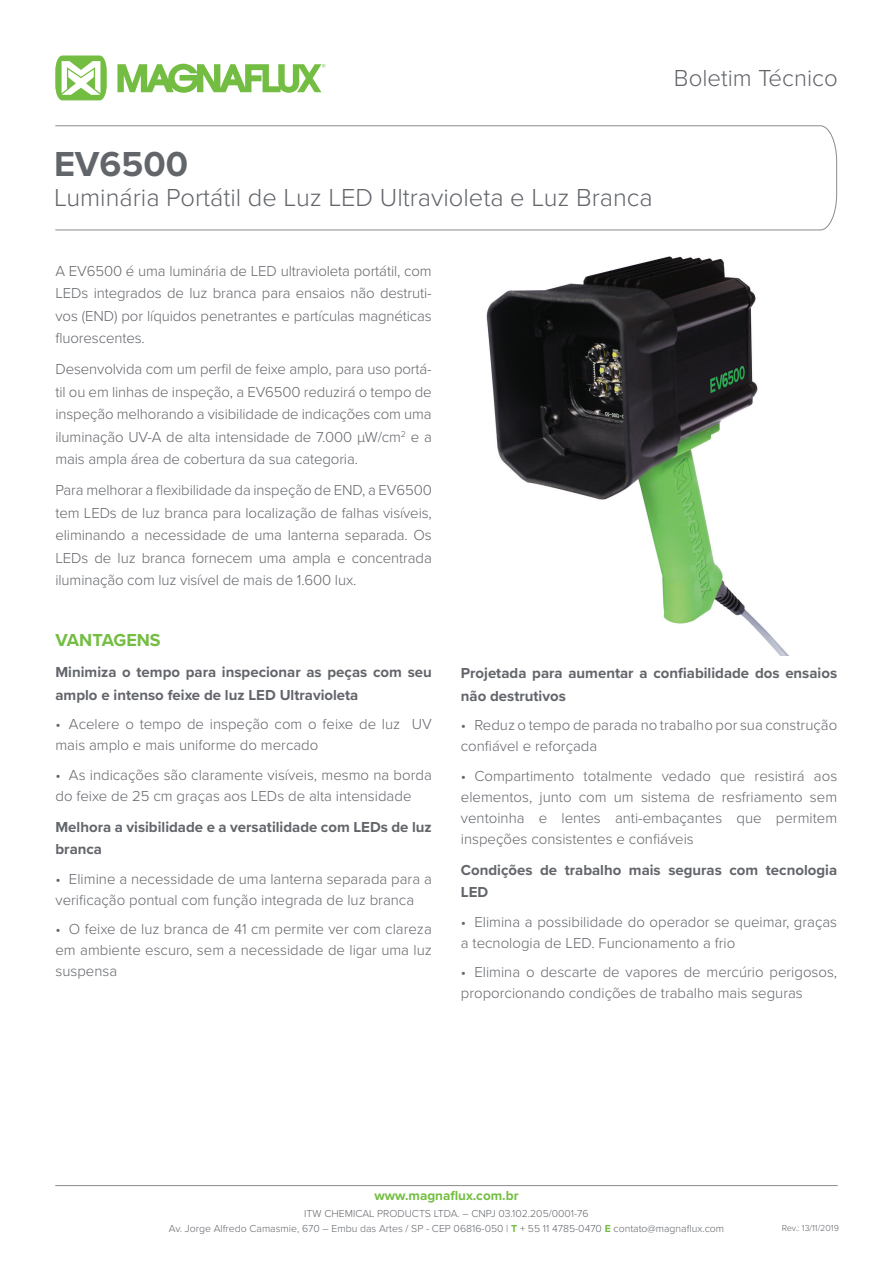
<style>
.page{position:relative;width:893px;height:1263px;background:#fff}
.page>*{position:absolute;margin:0;border:0;box-sizing:border-box;transform-origin:0 0}
.t1{font:700 36px "Proxima Nova";color:#62656a}
.t2{font:300 25.5px "Proxima Nova";color:#62656a}
.t3{font:300 24px "Proxima Nova";color:#62656a}
.t4{font:700 18px "Proxima Nova";color:#74bd43}
.t5{font:300 15px/22.5px "Proxima Nova";color:#62656a}
.t6{font:700 15px/22.5px "Proxima Nova";color:#62656a}
.t7{font:700 13.5px "Proxima Nova";color:#74bd43}
.t8{font:300 10.5px/15px "Proxima Nova";color:#62656a;text-align:center}
.t9{font:300 9px "Proxima Nova";color:#62656a}
.s1{font-weight:700;color:#74bd43}
</style>
<div class="page">
<svg style="left:117px;top:64px;width:208px;height:29px"></svg>
<svg style="left:55px;top:56px;width:52px;height:44px"></svg>
<svg style="left:55px;top:125px;width:782px;height:105px"></svg>
<hr style="left:55px;top:1185px;width:783px;height:1px;background:#898b8e">
<img style="left:486px;top:256px;width:303px;height:400px">
<h3 class="t3" style="left:674px;top:60px;width:165px">Boletim Técnico</h3>
<h1 class="t1" style="left:54px;top:137px;width:136px">EV6500</h1>
<h2 class="t2" style="left:54px;top:179px;width:600px">Luminária Portátil de Luz LED Ultravioleta e Luz Branca</h2>
<p class="t5" style="left:55px;top:258px;width:378px;text-align:justify">A EV6500 é uma luminária de LED ultravioleta portátil, com LEDs integrados de luz branca para ensaios não destruti&shy;vos (END) por líquidos penetrantes e partículas magnéticas fluorescentes.</p>
<p class="t5" style="left:55px;top:357px;width:378px;text-align:justify">Desenvolvida com um perfil de feixe amplo, para uso portá&shy;til ou em linhas de inspeção, a EV6500 reduzirá o tempo de inspeção melhorando a visibilidade de indicações com uma iluminação UV-A de alta intensidade de 7.000 μW/cm<sup>2</sup> e a mais ampla área de cobertura da sua categoria.</p>
<p class="t5" style="left:55px;top:478px;width:378px;text-align:justify">Para melhorar a flexibilidade da inspeção de END, a EV6500 tem LEDs de luz branca para localização de falhas visíveis, eliminando a necessidade de uma lanterna separada. Os LEDs de luz branca fornecem uma ampla e concentrada iluminação com luz visível de mais de 1.600 lux.</p>
<p class="t4" style="left:55px;top:627px;width:107px">VANTAGENS</p>
<p class="t6" style="left:55px;top:661px;width:378px">Minimiza o tempo para inspecionar as peças com seu amplo e intenso feixe de luz LED Ultravioleta</p>
<p class="t5" style="left:55px;top:713px;width:378px;line-height:21px">• Acelere o tempo de inspeção com o feixe de luz UV mais amplo e mais uniforme do mercado</p>
<p class="t5" style="left:55px;top:763px;width:378px;line-height:21px">• As indicações são claramente visíveis, mesmo na borda do feixe de 25 cm graças aos LEDs de alta intensidade</p>
<p class="t6" style="left:55px;top:815px;width:378px">Melhora a visibilidade e a versatilidade com LEDs de luz branca</p>
<p class="t5" style="left:55px;top:867px;width:378px;line-height:21px">• Elimine a necessidade de uma lanterna separada para a verificação pontual com função integrada de luz branca</p>
<p class="t5" style="left:55px;top:918px;width:378px;line-height:21px;text-align:justify">• O feixe de luz branca de 41 cm permite ver com clareza em ambiente escuro, sem a necessidade de ligar uma luz suspensa</p>
<p class="t6" style="left:461px;top:661px;width:378px">Projetada para aumentar a confiabilidade dos ensaios não destrutivos</p>
<p class="t5" style="left:461px;top:714px;width:378px;line-height:21px">• Reduz o tempo de parada no trabalho por sua construção confiável e reforçada</p>
<p class="t5" style="left:461px;top:764px;width:378px;line-height:21px;text-align:justify">• Compartimento totalmente vedado que resistirá aos elementos, junto com um sistema de resfriamento sem ventoinha e lentes anti-embaçantes que permitem inspeções consistentes e confiáveis</p>
<p class="t6" style="left:461px;top:858px;width:378px">Condições de trabalho mais seguras com tecnologia<br>LED</p>
<p class="t5" style="left:461px;top:910px;width:378px;line-height:21px">• Elimina a possibilidade do operador se queimar, graças a tecnologia de LED. Funcionamento a frio</p>
<p class="t5" style="left:461px;top:961px;width:378px;line-height:21px">• Elimina o descarte de vapores de mercúrio perigosos, proporcionando condições de trabalho mais seguras</p>
<p class="t7" style="left:374px;top:1186px;width:146px">www.magnaflux.com.br</p>
<p class="t8" style="left:169px;top:1205px;width:557px">ITW CHEMICAL PRODUCTS LTDA. – CNPJ 03.102.205/0001-76<br>Av. Jorge Alfredo Camasmie, 670 – Embu das Artes / SP - CEP 06816-050 | <span class="s1">T</span> + 55 11 4785-0470 <span class="s1">E</span> contato@magnaflux.com</p>
<p class="t9" style="left:782px;top:1221px;width:59px">Rev.: 13/11/2019</p>
</div>
